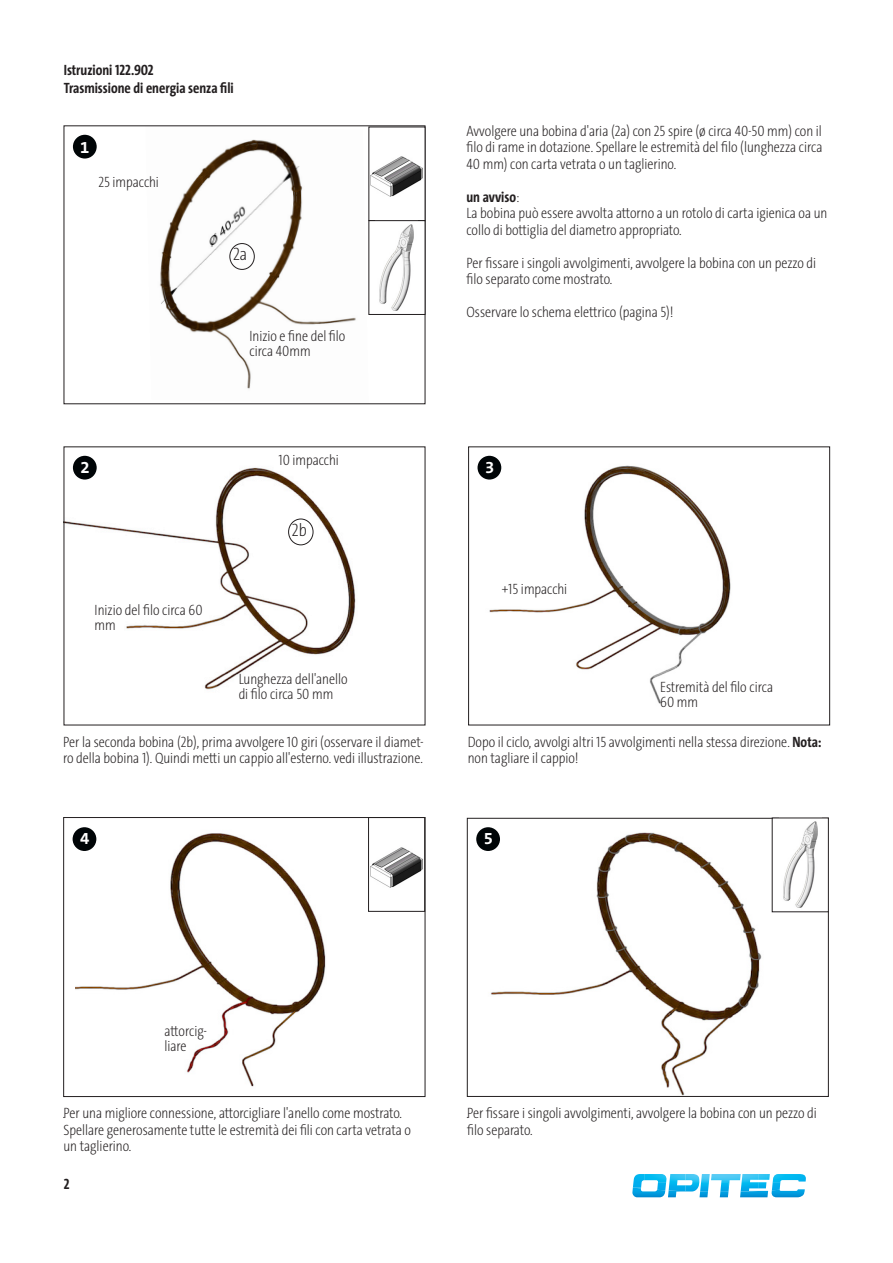
<style>
.page{position:relative;width:893px;height:1263px;background:#fff}
.page>*{position:absolute;margin:0;border:0;box-sizing:border-box;transform-origin:0 0}
.t1{font:200 18px "The Sans Cd LF2";color:#231f20}
.t2{font:700 16.8px "The Sans B W7";color:#fff}
.Anleitung-Info{font:200 15px/16.5px "The Sans Cd LF2";color:#231f20}
.Beschreibung_linksbü{font:700 15px "The Sans Cd LF7";color:#231f20}
.Anleitung-Info-2{font:700 15px "The Sans Cd LF7";color:#231f20}
.s1{font-family:"The Sans Cd LF2";font-weight:200}
.s2{font-family:"The Sans Cd LF7";font-weight:700}
</style>
<div class="page">
<svg style="left:632px;top:1174px;width:174px;height:24px"></svg>
<img style="left:66px;top:467px;width:290px;height:223px">
<img style="left:160px;top:128px;width:209px;height:261px">
<div style="left:72px;top:134px;width:26px;height:25px;background:#000507;border-radius:50%"></div>
<div style="left:71px;top:133px;width:27px;height:27px;border:2px solid #fff;border-radius:50%"></div>
<div style="left:72px;top:455px;width:26px;height:25px;background:#000507;border-radius:50%"></div>
<div style="left:71px;top:454px;width:27px;height:27px;border:2px solid #fff;border-radius:50%"></div>
<img style="left:371px;top:156px;width:52px;height:41px">
<img style="left:379px;top:224px;width:35px;height:87px">
<div style="left:369px;top:220px;width:56px;height:95px;border:1px solid #231f20"></div>
<div style="left:230px;top:243px;width:24px;height:27px;border:1px solid #231f20;border-radius:50%"></div>
<img style="left:370px;top:847px;width:53px;height:41px">
<div style="left:368px;top:817px;width:57px;height:94px;border:1px solid #231f20"></div>
<img style="left:489px;top:465px;width:242px;height:239px">
<div style="left:468px;top:447px;width:362px;height:278px;border:1px solid #231f20"></div>
<div style="left:477px;top:455px;width:25px;height:25px;background:#000507;border-radius:50%"></div>
<div style="left:476px;top:454px;width:27px;height:27px;border:2px solid #fff;border-radius:50%"></div>
<img style="left:75px;top:833px;width:251px;height:254px">
<div style="left:63px;top:817px;width:362px;height:280px;border:1px solid #231f20"></div>
<div style="left:72px;top:826px;width:25px;height:26px;background:#000507;border-radius:50%"></div>
<div style="left:71px;top:825px;width:27px;height:28px;border:2px solid #fff;border-radius:50%"></div>
<img style="left:491px;top:820px;width:283px;height:275px">
<div style="left:467px;top:818px;width:361px;height:279px;border:1px solid #231f20"></div>
<div style="left:475px;top:826px;width:26px;height:26px;background:#000507;border-radius:50%"></div>
<div style="left:475px;top:825px;width:27px;height:28px;border:2px solid #fff;border-radius:50%"></div>
<img style="left:783px;top:821px;width:35px;height:87px">
<div style="left:288px;top:519px;width:25px;height:26px;border:1px solid #231f20;border-radius:50%"></div>
<p class="Beschreibung_linksbü" style="left:64px;top:60px;width:91px">Istruzioni 122.902</p>
<p class="Beschreibung_linksbü" style="left:64px;top:78px;width:171px">Trasmissione di energia senza fili</p>
<p class="t2" style="left:80px;top:136px;width:11px">1</p>
<p class="Anleitung-Info" style="left:98px;top:174px;width:62px">25 impacchi</p>
<p class="t1" style="left:233px;top:243px;width:16px">2a</p>
<p class="Anleitung-Info" style="left:249px;top:327px;width:97px">Inizio e fine del filo</p>
<p class="Anleitung-Info" style="left:249px;top:342px;width:63px">circa 40mm</p>
<p class="t2" style="left:81px;top:456px;width:11px">2</p>
<p class="Anleitung-Info" style="left:95px;top:602px;width:109px;line-height:15px">Inizio del filo circa 60 mm</p>
<p class="Anleitung-Info" style="left:279px;top:451px;width:62px">10 impacchi</p>
<p class="t1" style="left:292px;top:518px;width:16px">2b</p>
<p class="Anleitung-Info" style="left:239px;top:671px;width:111px;line-height:15px">Lunghezza dell'anello di filo circa 50 mm</p>
<p class="Anleitung-Info" style="left:63px;top:733px;width:361px">Per la seconda bobina (2b), prima avvolgere 10 giri (osservare il diamet&shy;ro della bobina 1). Quindi metti un cappio all'esterno. vedi illustrazione.</p>
<p class="t2" style="left:80px;top:828px;width:11px">4</p>
<p class="Anleitung-Info" style="left:466px;top:122px;width:357px;text-align:justify">Avvolgere una bobina d'aria (2a) con 25 spire (ø circa 40-50 mm) con il filo di rame in dotazione. Spellare le estremità del filo (lunghezza circa 40 mm) con carta vetrata o un taglierino.</p>
<p class="Anleitung-Info-2" style="left:466px;top:187px;width:54px">un avviso<span class="s1">:</span></p>
<p class="Anleitung-Info" style="left:466px;top:205px;width:362px">La bobina può essere avvolta attorno a un rotolo di carta igienica oa un collo di bottiglia del diametro appropriato.</p>
<p class="Anleitung-Info" style="left:466px;top:254px;width:351px">Per fissare i singoli avvolgimenti, avvolgere la bobina con un pezzo di filo separato come mostrato.</p>
<p class="Anleitung-Info" style="left:466px;top:304px;width:209px">Osservare lo schema elettrico (pagina 5)!</p>
<p class="t2" style="left:485px;top:456px;width:11px">3</p>
<p class="Anleitung-Info" style="left:502px;top:580px;width:67px">+15 impacchi</p>
<p class="Anleitung-Info" style="left:660px;top:679px;width:114px;line-height:15px">Estremità del filo circa<br>60 mm</p>
<p class="Anleitung-Info" style="left:468px;top:733px;width:355px">Dopo il ciclo, avvolgi altri 15 avvolgimenti nella stessa direzione. <span class="s2">Nota: </span>non tagliare il cappio!</p>
<p class="t2" style="left:484px;top:828px;width:11px">5</p>
<p class="Anleitung-Info" style="left:164px;top:1023px;width:43px;line-height:15px">attorcig&shy;liare</p>
<p class="Anleitung-Info" style="left:63px;top:1104px;width:341px">.Per una migliore connessione, attorcigliare l'anello come mostrato.</p>
<p class="Anleitung-Info" style="left:63px;top:1121px;width:349px">Spellare generosamente tutte le estremità dei fili con carta vetrata o un taglierino.</p>
<p class="Beschreibung_linksbü" style="left:64px;top:1174px;width:7px">2</p>
<p class="Anleitung-Info" style="left:466px;top:1104px;width:352px">.Per fissare i singoli avvolgimenti, avvolgere la bobina con un pezzo di</p>
<p class="Anleitung-Info" style="left:467px;top:1121px;width:67px">filo separato.</p>
</div>
